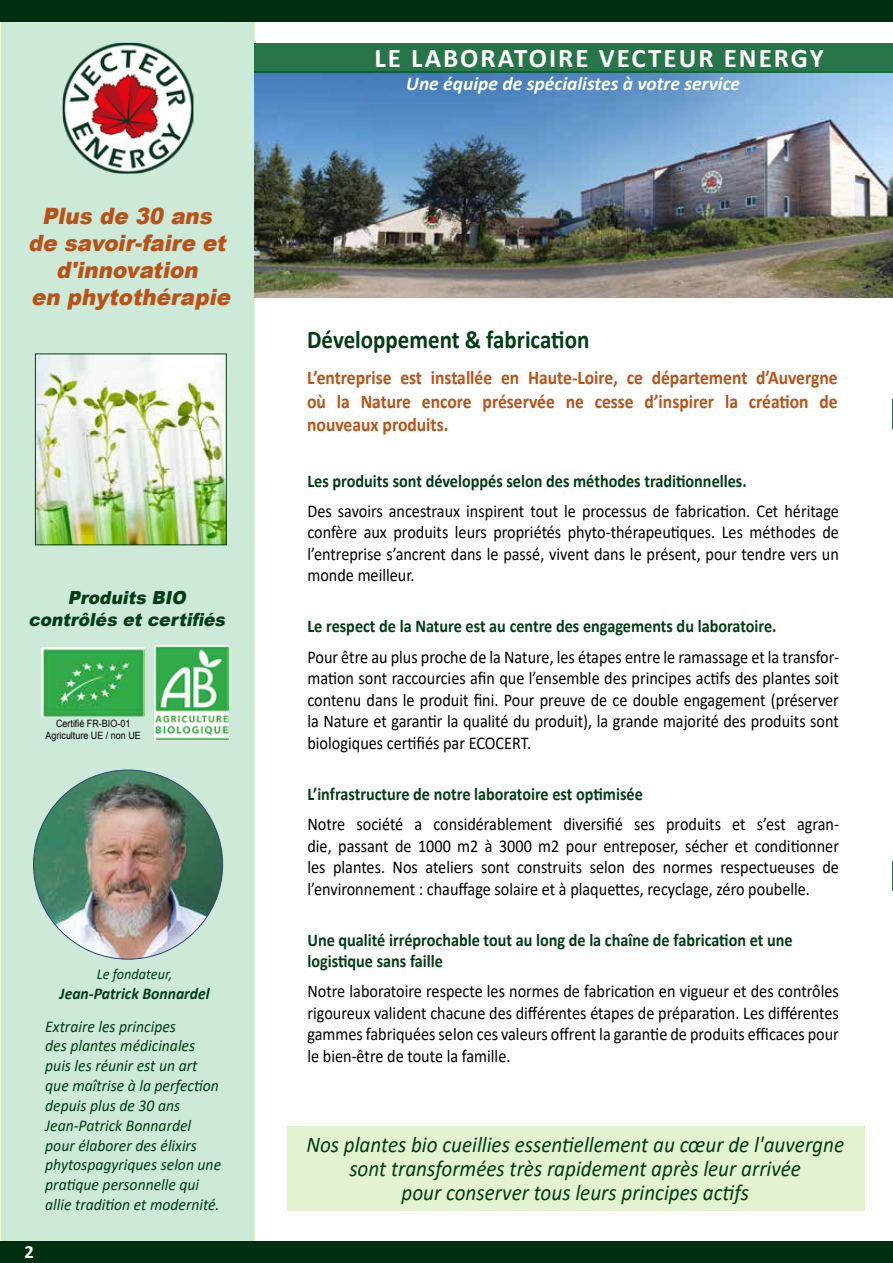
<style>
.page{position:relative;width:893px;height:1263px;background:#fff}
.page>*{position:absolute;margin:0;border:0;box-sizing:border-box;transform-origin:0 0}
.t1{font:700 27px "Calibri";letter-spacing:.075em;color:#fff}
.t2{font:700 25.5px "Calibri";color:#003c15;scale:.9 1}
.t3{font:italic 22.5px/24px "Calibri";color:#003c15;text-align:center;scale:.94 1}
.t4{font:italic 900 22.5px/27px "Arial";color:#ba5217;text-align:center;scale:.95 1}
.t5{font:700 19.5px/23.4px "Calibri";color:#ba5217;text-align:justify;scale:.9 1}
.t6{font:italic 700 19.5px "Calibri";color:#fff}
.t7{font:700 18.6px "Calibri";color:#fff}
.t8{font:18px/21.6px "Calibri";color:#000;text-align:justify;scale:.9 1}
.t9{font:700 18px/21px "Calibri";color:#003c15;scale:.9 1}
.t10{font:italic 900 18px/21.6px "Arial";color:#003c15;text-align:center;scale:.95 1}
.t11{font:italic 16.5px/19.8px "Calibri";color:#003c15;scale:.95 1}
.t12{font:italic 700 16.5px "Calibri";color:#003c15;scale:.95 1}
.t13{font:italic 15px "Calibri";color:#003c15;scale:.95 1}
.t14{font:10.05px/12.1px "Arial";color:#000;text-align:center;scale:.89 1}
</style>
<div class="page">
<div style="left:0;top:0;width:256px;height:1263px;background:#cdead9"></div>
<div style="left:0;top:0;width:893px;height:21px;background:#00300f"></div>
<img style="left:63px;top:43px;width:130px;height:131px">
<img style="left:254px;top:73px;width:639px;height:224px">
<div style="left:254px;top:43px;width:639px;height:30px;background:#277548"></div>
<img style="left:155px;top:646px;width:73px;height:95px">
<img style="left:42px;top:648px;width:102px;height:69px">
<div style="left:0;top:1242px;width:893px;height:21px;background:#00300f"></div>
<img style="left:37px;top:355px;width:188px;height:188px">
<div style="left:35px;top:353px;width:192px;height:192px;border:1px solid #003c15"></div>
<img style="left:34px;top:770px;width:189px;height:189px;border-radius:95px">
<hr style="left:892px;top:861px;width:1px;height:30px;background:#005d27">
<hr style="left:892px;top:399px;width:1px;height:30px;background:#005d27">
<div style="left:287px;top:1126px;width:577px;height:84px;background:#e3f3cf"></div>
<p class="t4" style="left:28px;top:202px;width:220px">Plus de 30 ans de savoir-faire et d'innovation<br>en phytothérapie</p>
<p class="t10" style="left:28px;top:586px;width:213px">Produits BIO contrôlés et certifiés</p>
<p class="t14" style="left:46px;top:718px;width:109px">Certifié FR-BIO-01<br>Agriculture UE / non UE</p>
<p class="t13" style="left:97px;top:964px;width:81px">Le fondateur,</p>
<p class="t12" style="left:59px;top:982px;width:160px">Jean-Patrick Bonnardel</p>
<p class="t11" style="left:45px;top:1015px;width:187px">Extraire les principes<br>des plantes médicinales puis les réunir est un art que maîtrise à la perfection depuis plus de 30 ans<br>Jean-Patrick Bonnardel pour élaborer des élixirs phytospagyriques selon une pratique personnelle qui allie tradition et modernité.</p>
<p class="t7" style="left:25px;top:1239px;width:11px">2</p>
<h1 class="t1" style="left:375px;top:39px;width:451px">LE LABORATOIRE VECTEUR ENERGY</h1>
<p class="t6" style="left:406px;top:69px;width:335px">Une équipe de spécialistes à votre service</p>
<h2 class="t2" style="left:307px;top:321px;width:315px">Développement &amp; fabrication</h2>
<p class="t5" style="left:307px;top:366px;width:591px">L’entreprise est installée en Haute-Loire, ce département d’Auvergne où la Nature encore préservée ne cesse d’inspirer la création de nouveaux produits.</p>
<p class="t9" style="left:307px;top:470px;width:490px">Les produits sont développés selon des méthodes traditionnelles.</p>
<p class="t8" style="left:307px;top:499px;width:592px">Des savoirs ancestraux inspirent tout le processus de fabrication. Cet héritage confère aux produits leurs propriétés phyto-thérapeutiques. Les méthodes de l’entreprise s’ancrent dans le passé, vivent dans le présent, pour tendre vers un monde meilleur.</p>
<p class="t9" style="left:307px;top:616px;width:523px">Le respect de la Nature est au centre des engagements du laboratoire.</p>
<p class="t8" style="left:307px;top:645px;width:592px">Pour être au plus proche de la Nature, les étapes entre le ramassage et la transfor&shy;mation sont raccourcies afin que l’ensemble des principes actifs des plantes soit contenu dans le produit fini. Pour preuve de ce double engagement (préserver la Nature et garantir la qualité du produit), la grande majorité des produits sont biologiques certifiés par ECOCERT.</p>
<p class="t9" style="left:307px;top:783px;width:374px">L’infrastructure de notre laboratoire est optimisée</p>
<p class="t8" style="left:307px;top:813px;width:592px">Notre société a considérablement diversifié ses produits et s’est agran&shy;die, passant de 1000 m2 à 3000 m2 pour entreposer, sécher et conditionner les plantes. Nos ateliers sont construits selon des normes respectueuses de l’environnement : chauffage solaire et à plaquettes, recyclage, zéro poubelle.</p>
<p class="t9" style="left:307px;top:929px;width:541px">Une qualité irréprochable tout au long de la chaîne de fabrication et une logistique sans faille</p>
<p class="t8" style="left:307px;top:980px;width:592px">Notre laboratoire respecte les normes de fabrication en vigueur et des contrôles rigoureux valident chacune des différentes étapes de préparation. Les différentes gammes fabriquées selon ces valeurs offrent la garantie de produits efficaces pour le bien-être de toute la famille.</p>
<p class="t3" style="left:306px;top:1131px;width:574px">Nos plantes bio cueillies essentiellement au cœur de l'auvergne sont transformées très rapidement après leur arrivée<br>pour conserver tous leurs principes actifs</p>
</div>
